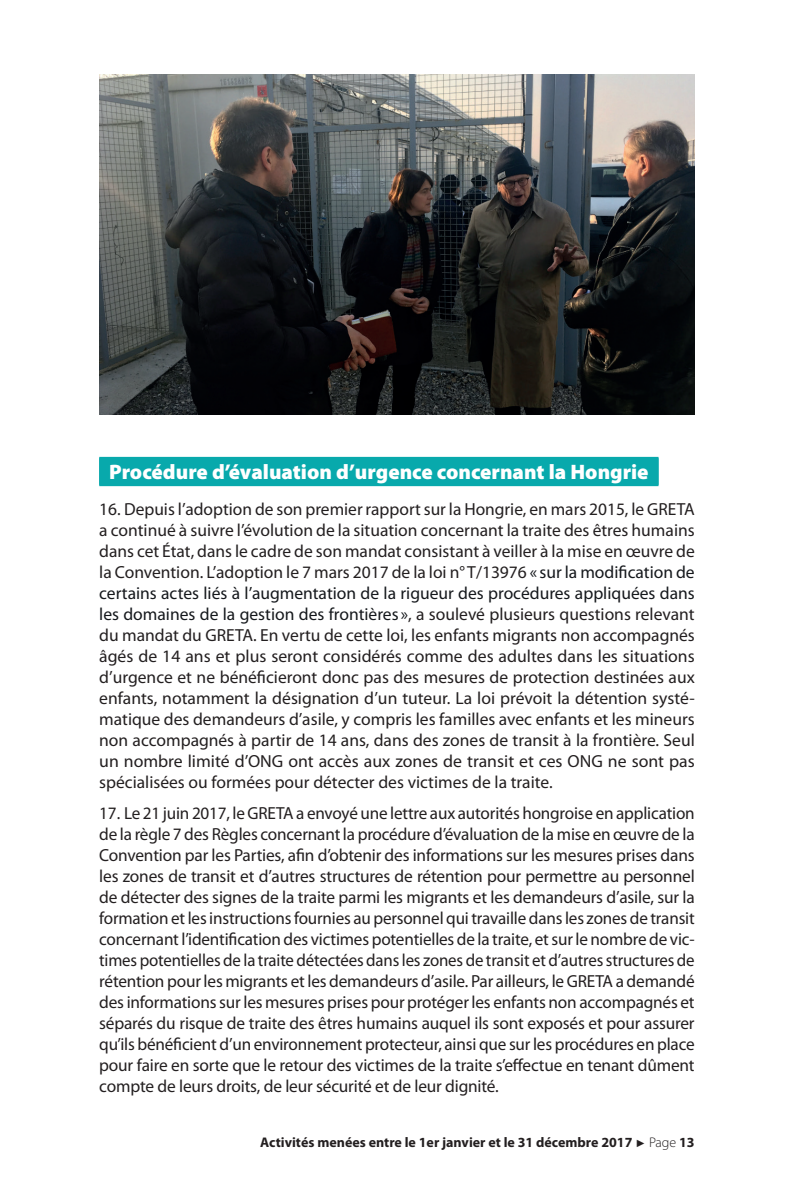
<style>
.page{position:relative;width:794px;height:1191px;background:#fff}
.page>*{position:absolute;margin:0;border:0;box-sizing:border-box;transform-origin:0 0}
.t1{font:900 21px "Myriad Pro";color:#fff}
.t2{font:17.5px/21px "Myriad Pro";letter-spacing:-.01em;color:#231f20;text-align:justify}
.t3{font:700 14px "Myriad Pro";color:#231f20}
.s1{color:#15181c}
.s2{font-family:"Arial";font-weight:400;font-size:10.5px}
.s3{font-weight:300}
</style>
<div class="page">
<div style="left:99px;top:458px;width:559px;height:28px;background:#08a9ac"></div>
<div style="left:99px;top:457px;width:559px;height:28px;background:#08a9ac"></div>
<img style="left:99px;top:74px;width:595px;height:340px">
<p class="t1" style="left:109px;top:457px;width:541px">Procédure d’évaluation d’urgence concernant la Hongrie</p>
<p class="t2" style="left:99px;top:498px;width:597px">16. Depuis l’adoption de son premier rapport sur la Hongrie, en mars 2015, le GRETA a continué à suivre l’évolution de la situation concernant la traite des êtres humains dans cet État, dans le cadre de son mandat consistant à veiller à la mise en œuvre de la Convention. L’adoption le 7 mars 2017 de la loi n° T/13976 <span class="s1">« sur la modification de certains actes liés à l’augmentation de la rigueur des procédures appliquées dans les domaines de la gestion des frontières »</span>, a soulevé plusieurs questions relevant du mandat du GRETA. En vertu de cette loi, les enfants migrants non accompagnés âgés de 14 ans et plus seront considérés comme des adultes dans les situations d’urgence et ne bénéficieront donc pas des mesures de protection destinées aux enfants, notamment la désignation d’un tuteur. La loi prévoit la détention systé&shy;matique des demandeurs d’asile, y compris les familles avec enfants et les mineurs non accompagnés à partir de 14 ans, dans des zones de transit à la frontière. Seul un nombre limité d’ONG ont accès aux zones de transit et ces ONG ne sont pas spécialisées ou formées pour détecter des victimes de la traite.</p>
<p class="t2" style="left:99px;top:802px;width:597px">17. Le 21 juin 2017, le GRETA a envoyé une lettre aux autorités hongroise en application de la règle 7 des Règles concernant la procédure d’évaluation de la mise en œuvre de la Convention par les Parties, afin d’obtenir des informations sur les mesures prises dans les zones de transit et d’autres structures de rétention pour permettre au personnel de détecter des signes de la traite parmi les migrants et les demandeurs d’asile, sur la formation et les instructions fournies au personnel qui travaille dans les zones de transit concernant l’identification des victimes potentielles de la traite, et sur le nombre de vic&shy;times potentielles de la traite détectées dans les zones de transit et d’autres structures de rétention pour les migrants et les demandeurs d’asile. Par ailleurs, le GRETA a demandé des informations sur les mesures prises pour protéger les enfants non accompagnés et séparés du risque de traite des êtres humains auquel ils sont exposés et pour assurer qu’ils bénéficient d’un environnement protecteur, ainsi que sur les procédures en place pour faire en sorte que le retour des victimes de la traite s’effectue en tenant dûment compte de leurs droits, de leur sécurité et de leur dignité.</p>
<p class="t3" style="left:260px;top:1132px;width:436px">Activités menées entre le 1er janvier et le 31 décembre 2017 <span class="s2">►</span> <span class="s3">Page</span> 13</p>
</div>
